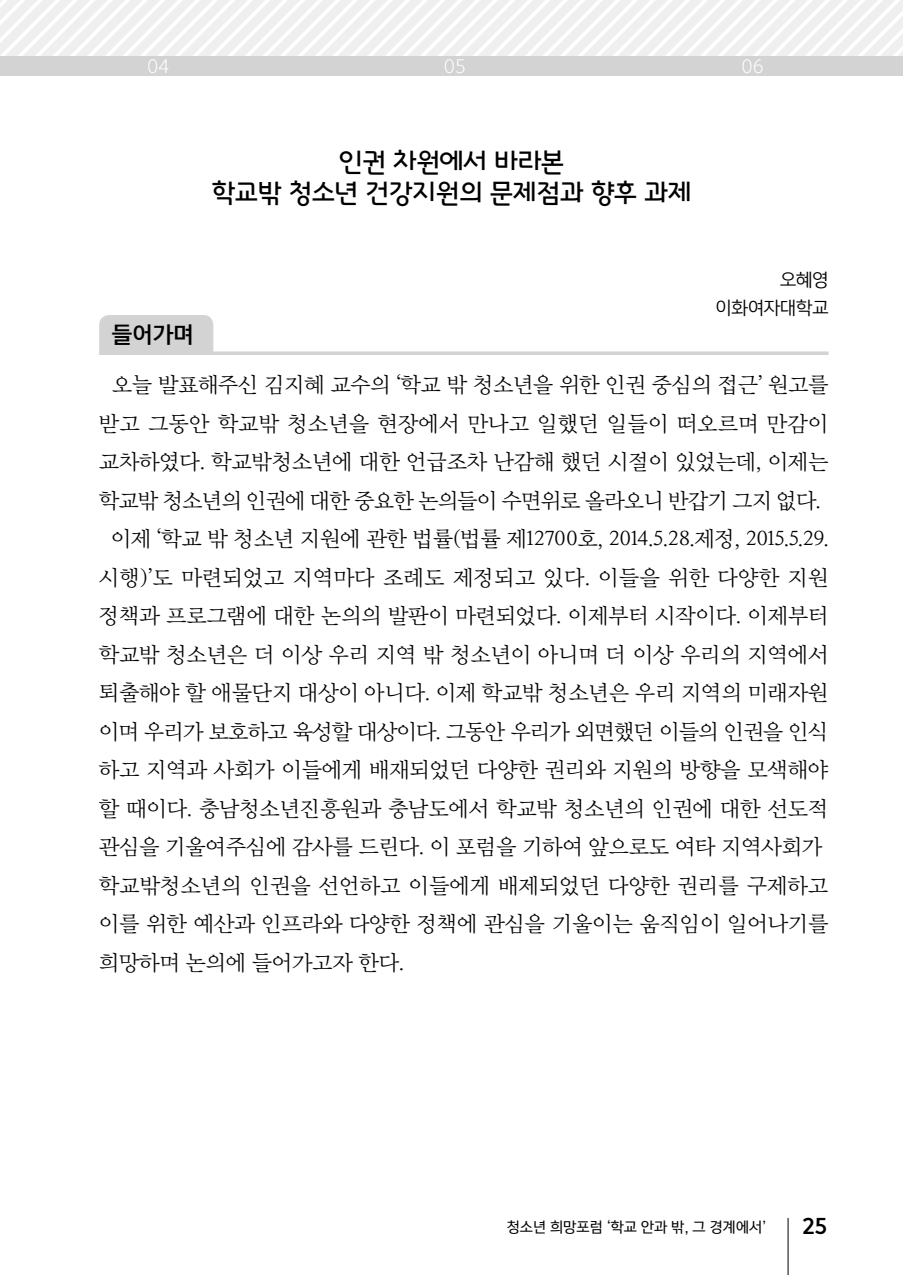
<style>
.page{position:relative;width:903px;height:1275px;background:#fff}
.page>*{position:absolute;margin:0;border:0;box-sizing:border-box;transform-origin:0 0}
.t1{font:26.25px/31.5px "Inter GTM";letter-spacing:-.03em;color:#000;text-align:center}
.t2{font:21px "Yoon Myungjo Pro 730";color:#000}
.t3{font:21px "Yoon Myungjo Pro 730";letter-spacing:-.03em;color:#000}
.t4{font:21px "Yoon Myungjo Pro 730";letter-spacing:.02em;color:#000}
.t5{font:21px "Yoon Gothic Pro 770";color:#000}
.t6{font:19.25px "Yoon Gothic Pro 730";color:#fff}
.t7{font:19.25px "Yoon Gothic Pro 780";color:#000}
.t8{font:17.5px/28px "Yoon Gothic Pro 740";color:#000;text-align:right}
.t9{font:14px "Yoon Gothic Pro 750";color:#000}
</style>
<div class="page">
<hr style="left:788px;top:1218px;width:1px;height:57px;background:#000">
<svg style="left:99px;top:351px;width:729px;height:4px;background:#d7d7d8"></svg>
<div style="left:99px;top:315px;width:114px;height:38px;background:#d3d3d4"></div>
<svg style="left:0;top:0;width:903px;height:56px"></svg>
<div style="left:0;top:56px;width:903px;height:20px;background:#d3d3d4"></div>
<p class="t6" style="left:147px;top:55px;width:23px">04</p>
<p class="t6" style="left:444px;top:55px;width:23px">05</p>
<p class="t6" style="left:741px;top:55px;width:24px">06</p>
<p class="t1" style="left:211px;top:146px;width:482px">인권 차원에서 바라본<br>학교밖 청소년 건강지원의 문제점과 향후 과제</p>
<p class="t8" style="left:716px;top:266px;width:114px">오혜영 이화여자대학교</p>
<p class="t5" style="left:112px;top:319px;width:84px">들어가며</p>
<p class="t2" style="left:112px;top:372px;width:718px">오늘 발표해주신 김지혜 교수의 ‘학교 밖 청소년을 위한 인권 중심의 접근’ 원고를</p>
<p class="t2" style="left:99px;top:410px;width:731px">받고 그동안 학교밖 청소년을 현장에서 만나고 일했던 일들이 떠오르며 만감이</p>
<p class="t2" style="left:99px;top:449px;width:731px">교차하였다. 학교밖청소년에 대한 언급조차 난감해 했던 시절이 있었는데, 이제는</p>
<p class="t3" style="left:99px;top:487px;width:723px">학교밖 청소년의 인권에 대한 중요한 논의들이 수면위로 올라오니 반갑기 그지 없다.</p>
<p class="t2" style="left:111px;top:526px;width:719px">이제 ‘학교 밖 청소년 지원에 관한 법률(법률 제12700호, 2014.5.28.제정, 2015.5.29.</p>
<p class="t4" style="left:99px;top:564px;width:731px">시행)’도 마련되었고 지역마다 조례도 제정되고 있다. 이들을 위한 다양한 지원</p>
<p class="t2" style="left:99px;top:603px;width:731px">정책과 프로그램에 대한 논의의 발판이 마련되었다. 이제부터 시작이다. 이제부터</p>
<p class="t2" style="left:99px;top:641px;width:731px">학교밖 청소년은 더 이상 우리 지역 밖 청소년이 아니며 더 이상 우리의 지역에서</p>
<p class="t2" style="left:99px;top:680px;width:731px">퇴출해야 할 애물단지 대상이 아니다. 이제 학교밖 청소년은 우리 지역의 미래자원</p>
<p class="t3" style="left:99px;top:718px;width:731px">이며 우리가 보호하고 육성할 대상이다. 그동안 우리가 외면했던 이들의 인권을 인식</p>
<p class="t2" style="left:99px;top:757px;width:731px">하고 지역과 사회가 이들에게 배재되었던 다양한 권리와 지원의 방향을 모색해야</p>
<p class="t2" style="left:99px;top:795px;width:731px">할 때이다. 충남청소년진흥원과 충남도에서 학교밖 청소년의 인권에 대한 선도적</p>
<p class="t2" style="left:99px;top:834px;width:725px">관심을 기울여주심에 감사를 드린다. 이 포럼을 기하여 앞으로도 여타 지역사회가</p>
<p class="t2" style="left:99px;top:872px;width:731px">학교밖청소년의 인권을 선언하고 이들에게 배제되었던 다양한 권리를 구제하고</p>
<p class="t2" style="left:99px;top:911px;width:731px">이를 위한 예산과 인프라와 다양한 정책에 관심을 기울이는 움직임이 일어나기를</p>
<p class="t2" style="left:99px;top:949px;width:306px">희망하며 논의에 들어가고자 한다.</p>
<p class="t9" style="left:507px;top:1218px;width:261px">청소년 희망포럼 ‘학교 안과 밖, 그 경계에서’</p>
<p class="t7" style="left:802px;top:1212px;width:26px">25</p>
</div>
